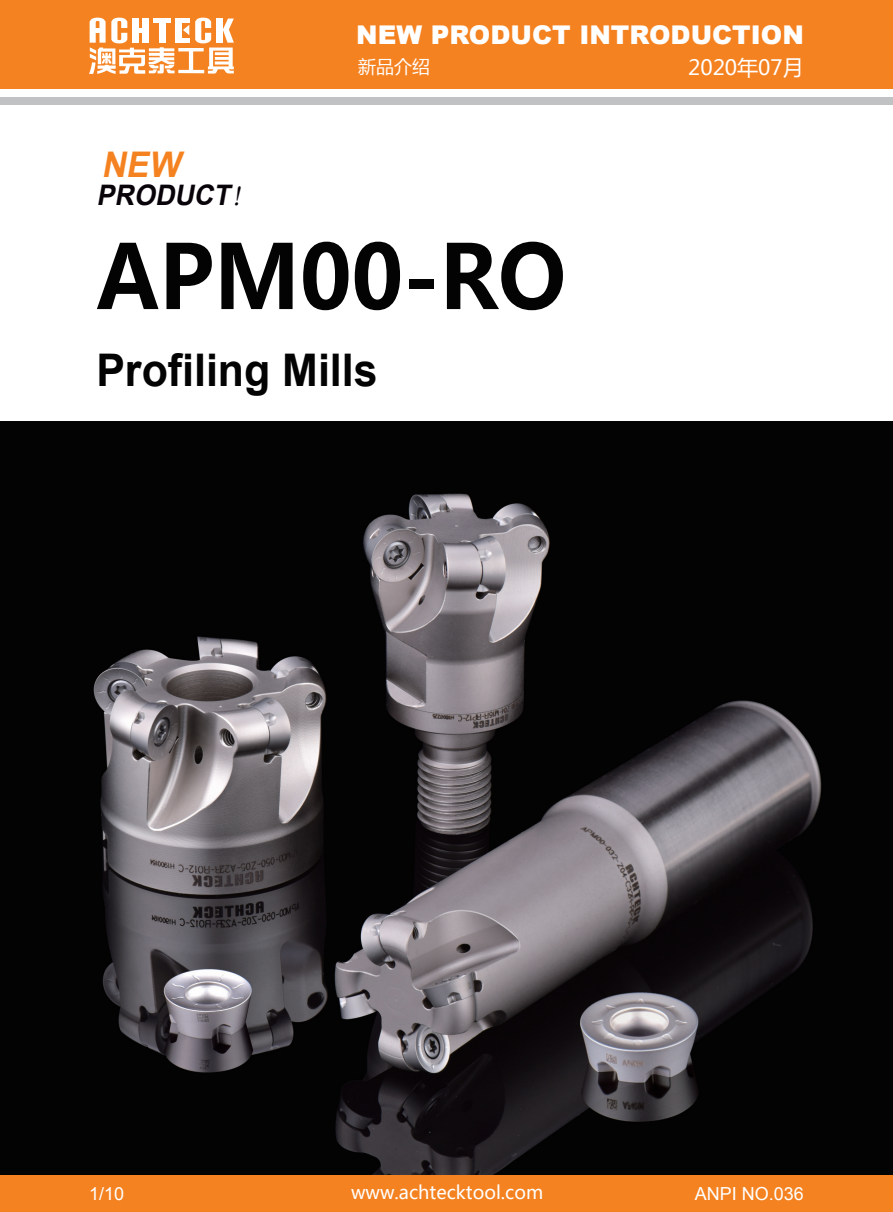
<style>
.page{position:relative;width:893px;height:1212px;background:#fff}
.page>*{position:absolute;margin:0;border:0;box-sizing:border-box;transform-origin:0 0}
.t1{font:700 87.6px "Microsoft Ya Hei";color:#030303;scale:.95 1}
.t2{font:700 45px "Arial";color:#030303;scale:.95 1}
.t3{font:italic 700 35.4px "Arial";color:#f58220;scale:.95 1}
.t4{font:italic 700 28.2px "Arial";color:#080309;scale:.95 1}
.t5{font:900 25.8px "Arial";color:#fff}
.t6{font:21px "Microsoft Ya Hei";color:#fff}
.t7{font:18.3px "Microsoft Ya Hei";color:#fff}
.t8{font:18px "Arial";color:#fff}
.t9{font:18px "Microsoft Ya Hei";color:#fff}
.s1{font-family:"Adobe Song Std";font-weight:300}
</style>
<div class="page">
<img style="left:0;top:422px;width:893px;height:753px">
<div style="left:0;top:1175px;width:893px;height:37px;background:#f58220"></div>
<div style="left:0;top:0;width:893px;height:89px;background:#f58220"></div>
<div style="left:0;top:97px;width:893px;height:8px;background:#c1c2c4"></div>
<svg style="left:89px;top:18px;width:145px;height:56px"></svg>
<h3 class="t3" style="left:102px;top:141px;width:93px">NEW</h3>
<p class="t4" style="left:97px;top:176px;width:176px">PRODUCT<span class="s1">！</span></p>
<p class="t5" style="left:356px;top:16px;width:449px">NEW PRODUCT INTRODUCTION</p>
<p class="t9" style="left:358px;top:54px;width:73px">新品介绍</p>
<p class="t6" style="left:688px;top:53px;width:117px">2020年07月</p>
<h1 class="t1" style="left:96px;top:216px;width:496px">APM00-RO</h1>
<h2 class="t2" style="left:96px;top:340px;width:298px">Profiling Mills</h2>
<p class="t8" style="left:89px;top:1182px;width:37px">1/10</p>
<p class="t7" style="left:351px;top:1180px;width:194px">www.achtecktool.com</p>
<p class="t8" style="left:695px;top:1182px;width:111px">ANPI NO.036</p>
</div>
